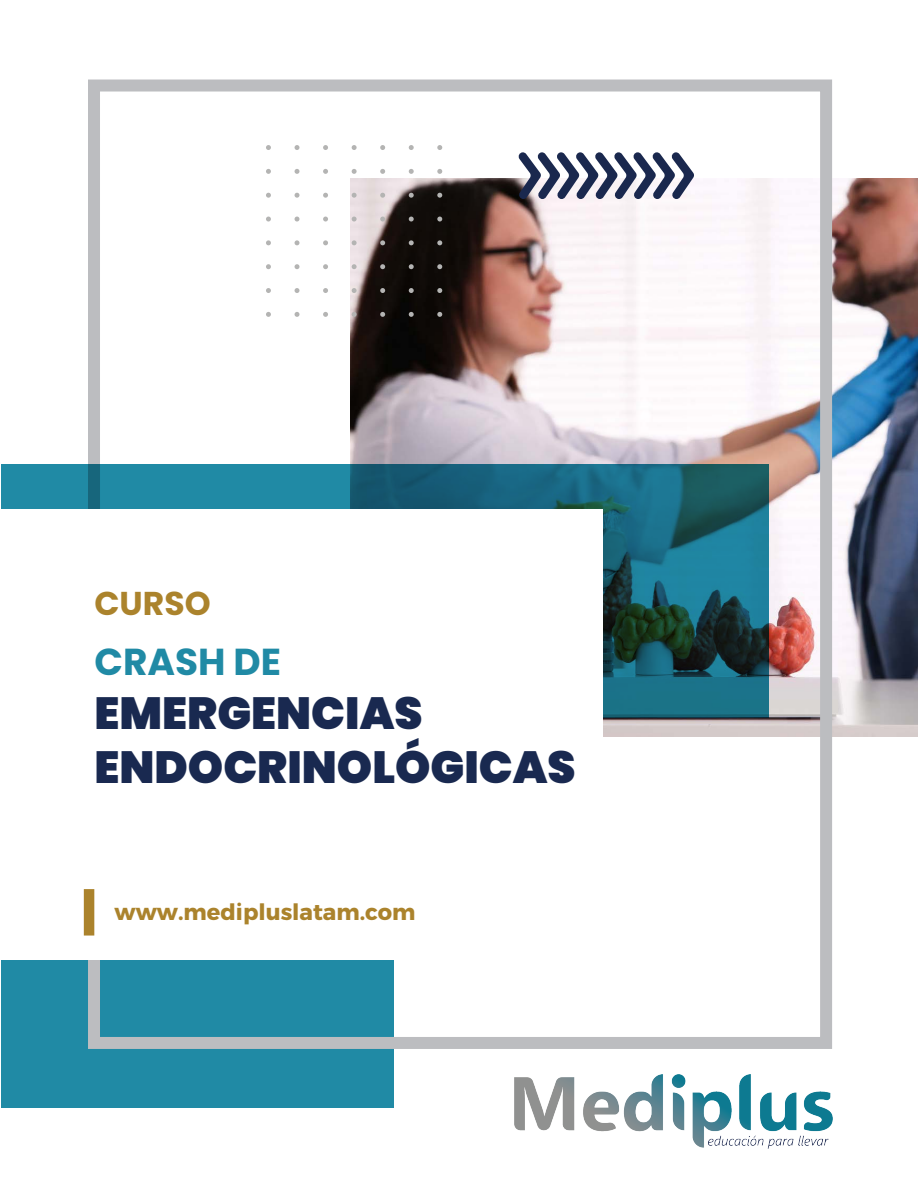
<style>
.page{position:relative;width:918px;height:1188px;background:#fff}
.page>*{position:absolute;margin:0;border:0;box-sizing:border-box;transform-origin:0 0}
.t1{font:900 45px/54px "Poppins";color:#192950}
.t2{font:700 37.5px "Poppins";color:#208aa5}
.t3{font:700 33px "Poppins";color:#ab832c}
.t4{font:700 22.5px "Montserrat";color:#ab832c}
</style>
<div class="page">
<img style="left:350px;top:178px;width:568px;height:559px">
<div style="left:1px;top:960px;width:393px;height:148px;background:#208aa5"></div>
<div style="left:88px;top:80px;width:744px;height:969px;border:12px solid #bcbdc0"></div>
<img style="left:514px;top:1074px;width:318px;height:75px">
<svg style="left:1px;top:464px;width:768px;height:254px;background:#1c697c"></svg>
<svg style="left:1px;top:510px;width:602px;height:450px"></svg>
<div style="left:84px;top:894px;width:10px;height:36px;background:#ab832c"></div>
<svg style="left:437px;top:312px;width:5px;height:5px"></svg>
<svg style="left:409px;top:312px;width:5px;height:5px"></svg>
<svg style="left:380px;top:312px;width:5px;height:5px"></svg>
<svg style="left:352px;top:312px;width:5px;height:5px"></svg>
<svg style="left:323px;top:312px;width:5px;height:5px"></svg>
<svg style="left:295px;top:312px;width:4px;height:5px"></svg>
<svg style="left:266px;top:312px;width:5px;height:5px"></svg>
<svg style="left:437px;top:288px;width:5px;height:5px"></svg>
<svg style="left:409px;top:288px;width:5px;height:5px"></svg>
<svg style="left:380px;top:288px;width:5px;height:5px"></svg>
<svg style="left:352px;top:288px;width:5px;height:5px"></svg>
<svg style="left:323px;top:288px;width:5px;height:5px"></svg>
<svg style="left:295px;top:288px;width:4px;height:5px"></svg>
<svg style="left:266px;top:288px;width:5px;height:5px"></svg>
<svg style="left:437px;top:264px;width:5px;height:5px"></svg>
<svg style="left:409px;top:264px;width:5px;height:5px"></svg>
<svg style="left:380px;top:264px;width:5px;height:5px"></svg>
<svg style="left:352px;top:264px;width:5px;height:5px"></svg>
<svg style="left:323px;top:264px;width:5px;height:5px"></svg>
<svg style="left:295px;top:264px;width:4px;height:5px"></svg>
<svg style="left:266px;top:264px;width:5px;height:5px"></svg>
<svg style="left:437px;top:240px;width:5px;height:5px"></svg>
<svg style="left:409px;top:240px;width:5px;height:5px"></svg>
<svg style="left:380px;top:240px;width:5px;height:5px"></svg>
<svg style="left:352px;top:240px;width:5px;height:5px"></svg>
<svg style="left:323px;top:240px;width:5px;height:5px"></svg>
<svg style="left:295px;top:240px;width:4px;height:5px"></svg>
<svg style="left:266px;top:240px;width:5px;height:5px"></svg>
<svg style="left:437px;top:217px;width:5px;height:5px"></svg>
<svg style="left:409px;top:217px;width:5px;height:5px"></svg>
<svg style="left:380px;top:217px;width:5px;height:5px"></svg>
<svg style="left:352px;top:217px;width:5px;height:5px"></svg>
<svg style="left:323px;top:217px;width:5px;height:5px"></svg>
<svg style="left:295px;top:217px;width:4px;height:5px"></svg>
<svg style="left:266px;top:217px;width:5px;height:5px"></svg>
<svg style="left:437px;top:193px;width:5px;height:5px"></svg>
<svg style="left:409px;top:193px;width:5px;height:5px"></svg>
<svg style="left:380px;top:193px;width:5px;height:5px"></svg>
<svg style="left:352px;top:193px;width:5px;height:5px"></svg>
<svg style="left:323px;top:193px;width:5px;height:5px"></svg>
<svg style="left:295px;top:193px;width:4px;height:5px"></svg>
<svg style="left:266px;top:193px;width:5px;height:5px"></svg>
<svg style="left:437px;top:169px;width:5px;height:5px"></svg>
<svg style="left:409px;top:169px;width:5px;height:5px"></svg>
<svg style="left:380px;top:169px;width:5px;height:5px"></svg>
<svg style="left:352px;top:169px;width:5px;height:5px"></svg>
<svg style="left:323px;top:169px;width:5px;height:5px"></svg>
<svg style="left:295px;top:169px;width:4px;height:5px"></svg>
<svg style="left:266px;top:169px;width:5px;height:5px"></svg>
<svg style="left:437px;top:145px;width:5px;height:5px"></svg>
<svg style="left:409px;top:145px;width:5px;height:5px"></svg>
<svg style="left:380px;top:145px;width:5px;height:5px"></svg>
<svg style="left:352px;top:145px;width:5px;height:5px"></svg>
<svg style="left:323px;top:145px;width:5px;height:5px"></svg>
<svg style="left:295px;top:145px;width:4px;height:5px"></svg>
<svg style="left:266px;top:145px;width:5px;height:5px"></svg>
<svg style="left:517px;top:152px;width:177px;height:47px"></svg>
<p class="t3" style="left:94px;top:584px;width:118px">CURSO</p>
<p class="t2" style="left:94px;top:640px;width:188px">CRASH DE</p>
<p class="t1" style="left:94px;top:686px;width:483px">EMERGENCIAS<br>ENDOCRINOLÓGICAS</p>
<p class="t4" style="left:115px;top:894px;width:303px">www.medipluslatam.com</p>
</div>
